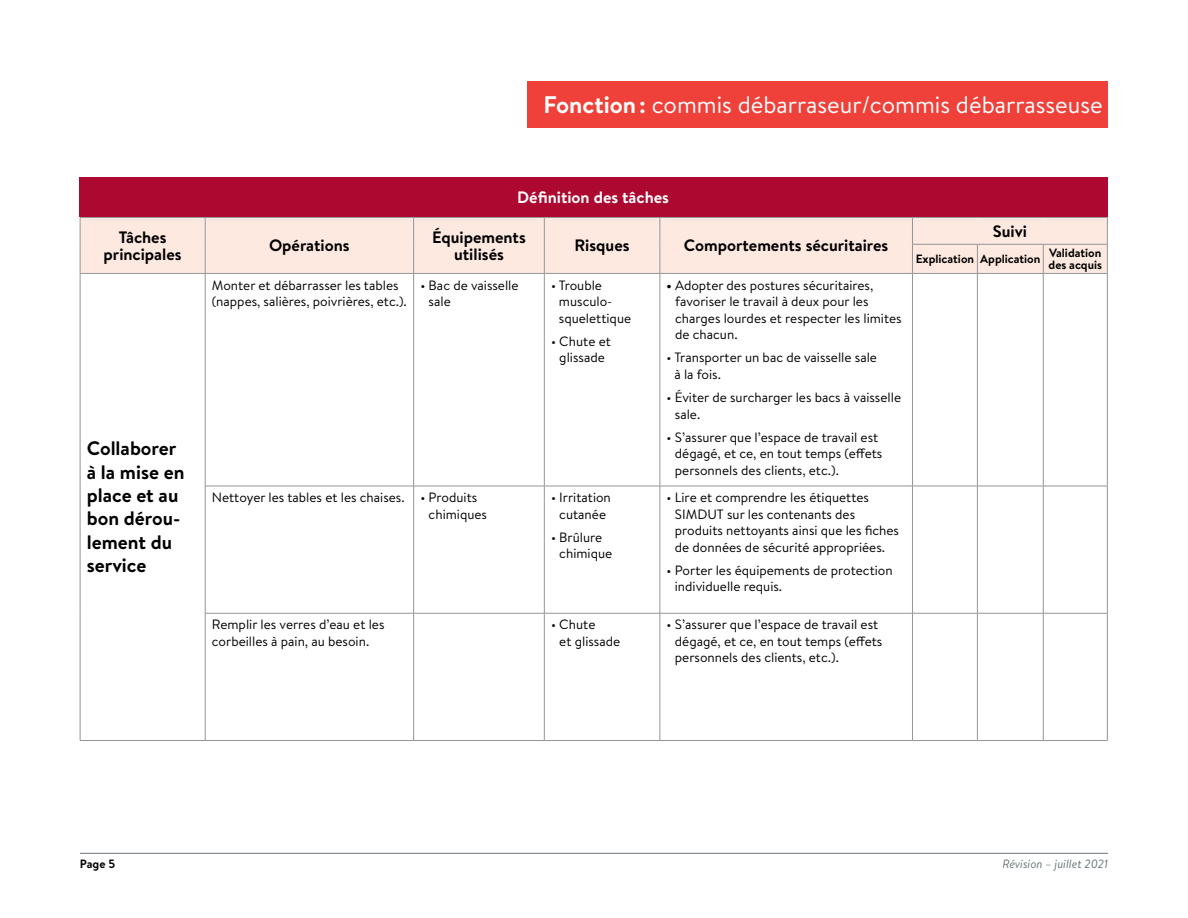
<style>
.page{position:relative;width:1188px;height:918px;background:#fff}
.page>*{position:absolute;margin:0;border:0;box-sizing:border-box;transform-origin:0 0}
.t1{font:24px "Brandon Text";color:#fff}
.t2{font:700 19.5px/23.4px "Brandon Text";color:#000}
.t3{font:700 16.5px/17.1px "Brandon Text";color:#000;text-align:center}
.t4{font:700 16.5px "Brandon Text";color:#fff}
.t5{font:13.5px/16.5px "Brandon Text";color:#000}
.t6{font:700 12px/12px "Brandon Text";color:#000}
.t7{font:italic 12px "Brandon Text";color:#6b7579}
.s1{font-weight:700}
</style>
<div class="page">
<hr style="left:80px;top:853px;width:1028px;height:1px;background:#6b7579">
<div style="left:81px;top:218px;width:1026px;height:55px;background:#fee9e1"></div>
<hr style="left:80px;top:217px;width:125px;height:1px;background:#939598">
<hr style="left:205px;top:217px;width:209px;height:1px;background:#939598">
<hr style="left:414px;top:217px;width:130px;height:1px;background:#939598">
<hr style="left:544px;top:217px;width:116px;height:1px;background:#939598">
<hr style="left:660px;top:217px;width:252px;height:1px;background:#939598">
<hr style="left:912px;top:217px;width:65px;height:1px;background:#939598">
<hr style="left:977px;top:217px;width:66px;height:1px;background:#939598">
<hr style="left:1043px;top:217px;width:65px;height:1px;background:#939598">
<svg style="left:80px;top:218px;width:1px;height:55px"></svg>
<svg style="left:205px;top:218px;width:1px;height:55px"></svg>
<svg style="left:413px;top:218px;width:1px;height:55px"></svg>
<svg style="left:544px;top:218px;width:1px;height:55px"></svg>
<svg style="left:660px;top:218px;width:1px;height:55px"></svg>
<hr style="left:80px;top:274px;width:1px;height:212px;background:#939598">
<hr style="left:205px;top:274px;width:1px;height:212px;background:#939598">
<hr style="left:413px;top:274px;width:1px;height:212px;background:#939598">
<hr style="left:544px;top:274px;width:1px;height:212px;background:#939598">
<hr style="left:660px;top:274px;width:1px;height:212px;background:#939598">
<hr style="left:912px;top:274px;width:1px;height:212px;background:#939598">
<hr style="left:977px;top:274px;width:1px;height:212px;background:#939598">
<hr style="left:1043px;top:274px;width:1px;height:212px;background:#939598">
<hr style="left:1107px;top:274px;width:1px;height:212px;background:#939598">
<hr style="left:80px;top:486px;width:1px;height:127px;background:#939598">
<hr style="left:205px;top:486px;width:209px;height:1px;background:#939598">
<hr style="left:205px;top:486px;width:1px;height:127px;background:#939598">
<hr style="left:414px;top:486px;width:130px;height:1px;background:#939598">
<hr style="left:413px;top:486px;width:1px;height:127px;background:#939598">
<hr style="left:544px;top:486px;width:116px;height:1px;background:#939598">
<hr style="left:544px;top:486px;width:1px;height:127px;background:#939598">
<hr style="left:660px;top:486px;width:252px;height:1px;background:#939598">
<hr style="left:660px;top:486px;width:1px;height:127px;background:#939598">
<hr style="left:912px;top:486px;width:65px;height:1px;background:#939598">
<hr style="left:912px;top:486px;width:1px;height:127px;background:#939598">
<hr style="left:977px;top:486px;width:66px;height:1px;background:#939598">
<hr style="left:977px;top:486px;width:1px;height:127px;background:#939598">
<hr style="left:1043px;top:486px;width:65px;height:1px;background:#939598">
<hr style="left:1043px;top:486px;width:1px;height:127px;background:#939598">
<hr style="left:1107px;top:486px;width:1px;height:127px;background:#939598">
<hr style="left:80px;top:613px;width:1px;height:127px;background:#939598">
<hr style="left:205px;top:613px;width:209px;height:1px;background:#939598">
<hr style="left:205px;top:613px;width:1px;height:127px;background:#939598">
<hr style="left:414px;top:613px;width:130px;height:1px;background:#939598">
<hr style="left:413px;top:613px;width:1px;height:127px;background:#939598">
<hr style="left:544px;top:613px;width:116px;height:1px;background:#939598">
<hr style="left:544px;top:613px;width:1px;height:127px;background:#939598">
<hr style="left:660px;top:613px;width:252px;height:1px;background:#939598">
<hr style="left:660px;top:613px;width:1px;height:127px;background:#939598">
<hr style="left:912px;top:613px;width:65px;height:1px;background:#939598">
<hr style="left:912px;top:613px;width:1px;height:127px;background:#939598">
<hr style="left:977px;top:613px;width:66px;height:1px;background:#939598">
<hr style="left:977px;top:613px;width:1px;height:127px;background:#939598">
<hr style="left:1043px;top:613px;width:65px;height:1px;background:#939598">
<hr style="left:1043px;top:613px;width:1px;height:127px;background:#939598">
<hr style="left:1107px;top:613px;width:1px;height:127px;background:#939598">
<hr style="left:80px;top:740px;width:125px;height:1px;background:#939598">
<hr style="left:205px;top:740px;width:209px;height:1px;background:#939598">
<hr style="left:414px;top:740px;width:130px;height:1px;background:#939598">
<hr style="left:544px;top:740px;width:116px;height:1px;background:#939598">
<hr style="left:660px;top:740px;width:252px;height:1px;background:#939598">
<hr style="left:912px;top:740px;width:65px;height:1px;background:#939598">
<hr style="left:977px;top:740px;width:66px;height:1px;background:#939598">
<hr style="left:1043px;top:740px;width:65px;height:1px;background:#939598">
<hr style="left:80px;top:273px;width:125px;height:1px;background:#939598">
<hr style="left:205px;top:273px;width:209px;height:1px;background:#939598">
<hr style="left:414px;top:273px;width:130px;height:1px;background:#939598">
<hr style="left:544px;top:273px;width:116px;height:1px;background:#939598">
<hr style="left:660px;top:273px;width:252px;height:1px;background:#939598">
<hr style="left:912px;top:244px;width:65px;height:1px;background:#939598">
<svg style="left:912px;top:218px;width:1px;height:55px"></svg>
<hr style="left:912px;top:273px;width:65px;height:1px;background:#939598">
<hr style="left:977px;top:244px;width:66px;height:1px;background:#939598">
<svg style="left:977px;top:244px;width:1px;height:29px"></svg>
<hr style="left:977px;top:273px;width:66px;height:1px;background:#939598">
<hr style="left:1043px;top:244px;width:65px;height:1px;background:#939598">
<svg style="left:1043px;top:244px;width:1px;height:29px"></svg>
<svg style="left:1107px;top:218px;width:1px;height:55px"></svg>
<hr style="left:1043px;top:273px;width:65px;height:1px;background:#939598">
<div style="left:79px;top:177px;width:1029px;height:40px;background:#ac0830"></div>
<div style="left:527px;top:81px;width:581px;height:47px;background:#ef413a"></div>
<h1 class="t1" style="left:544px;top:88px;width:561px"><span class="s1">Fonction:</span> commis débarraseur/commis débarrasseuse</h1>
<p class="t3" style="left:104px;top:228px;width:80px">Tâches principales</p>
<p class="t3" style="left:269px;top:237px;width:82px">Opérations</p>
<p class="t4" style="left:517px;top:186px;width:153px">Définition des tâches</p>
<p class="t3" style="left:432px;top:228px;width:95px">Équipements utilisés</p>
<p class="t3" style="left:575px;top:237px;width:57px">Risques</p>
<p class="t3" style="left:684px;top:237px;width:206px">Comportements sécuritaires</p>
<h2 class="t2" style="left:87px;top:436px;width:99px">Collaborer à la mise en place et au bon dérou&shy;lement du service</h2>
<p class="t5" style="left:212px;top:276px;width:196px">Monter et débarrasser les tables (nappes, salières, poivrières, etc.).</p>
<p class="t5" style="left:429px;top:276px;width:91px;text-indent:-8px">• Bac de vaisselle sale</p>
<p class="t5" style="left:559px;top:276px;width:74px;text-indent:-8px">• Trouble musculo&shy;squelettique</p>
<p class="t5" style="left:551px;top:332px;width:61px;text-align:center">• Chute et glissade</p>
<p class="t5" style="left:429px;top:489px;width:60px;text-indent:-217px">Nettoyer les tables et les chaises. • Produits chimiques</p>
<p class="t5" style="left:551px;top:489px;width:61px;text-align:center">• Irritation cutanée</p>
<p class="t5" style="left:559px;top:529px;width:54px;text-indent:-8px">• Brûlure chimique</p>
<p class="t5" style="left:675px;top:276px;width:228px;text-indent:-9px"><span class="s1">•</span> Adopter des postures sécuritaires, favoriser le travail à deux pour les charges lourdes et respecter les limites de chacun.</p>
<p class="t5" style="left:674px;top:349px;width:204px;text-indent:-8px">• Transporter un bac de vaisselle sale à la fois.</p>
<p class="t5" style="left:675px;top:389px;width:228px;text-indent:-8px">• Éviter de surcharger les bacs à vaisselle sale.</p>
<p class="t5" style="left:675px;top:428px;width:209px;text-indent:-8px">• S’assurer que l’espace de travail est dégagé, et ce, en tout temps (effets personnels des clients, etc.).</p>
<p class="t5" style="left:675px;top:489px;width:226px;text-indent:-8px">• Lire et comprendre les étiquettes SIMDUT sur les contenants des produits nettoyants ainsi que les fiches de données de sécurité appropriées.</p>
<p class="t5" style="left:675px;top:561px;width:219px;text-indent:-8px">• Porter les équipements de protection individuelle requis.</p>
<p class="t5" style="left:212px;top:616px;width:174px">Remplir les verres d’eau et les corbeilles à pain, au besoin.</p>
<p class="t5" style="left:559px;top:616px;width:62px;text-indent:-8px">• Chute<br>et glissade</p>
<p class="t5" style="left:675px;top:616px;width:209px;text-indent:-8px">• S’assurer que l’espace de travail est dégagé, et ce, en tout temps (effets personnels des clients, etc.).</p>
<p class="t3" style="left:993px;top:222px;width:36px">Suivi</p>
<p class="t6" style="left:916px;top:253px;width:126px">Explication Application</p>
<p class="t6" style="left:1049px;top:247px;width:55px">Validation des acquis</p>
<p class="t6" style="left:80px;top:858px;width:37px">Page 5</p>
<p class="t7" style="left:1002px;top:856px;width:107px">Révision – juillet 2021</p>
</div>
